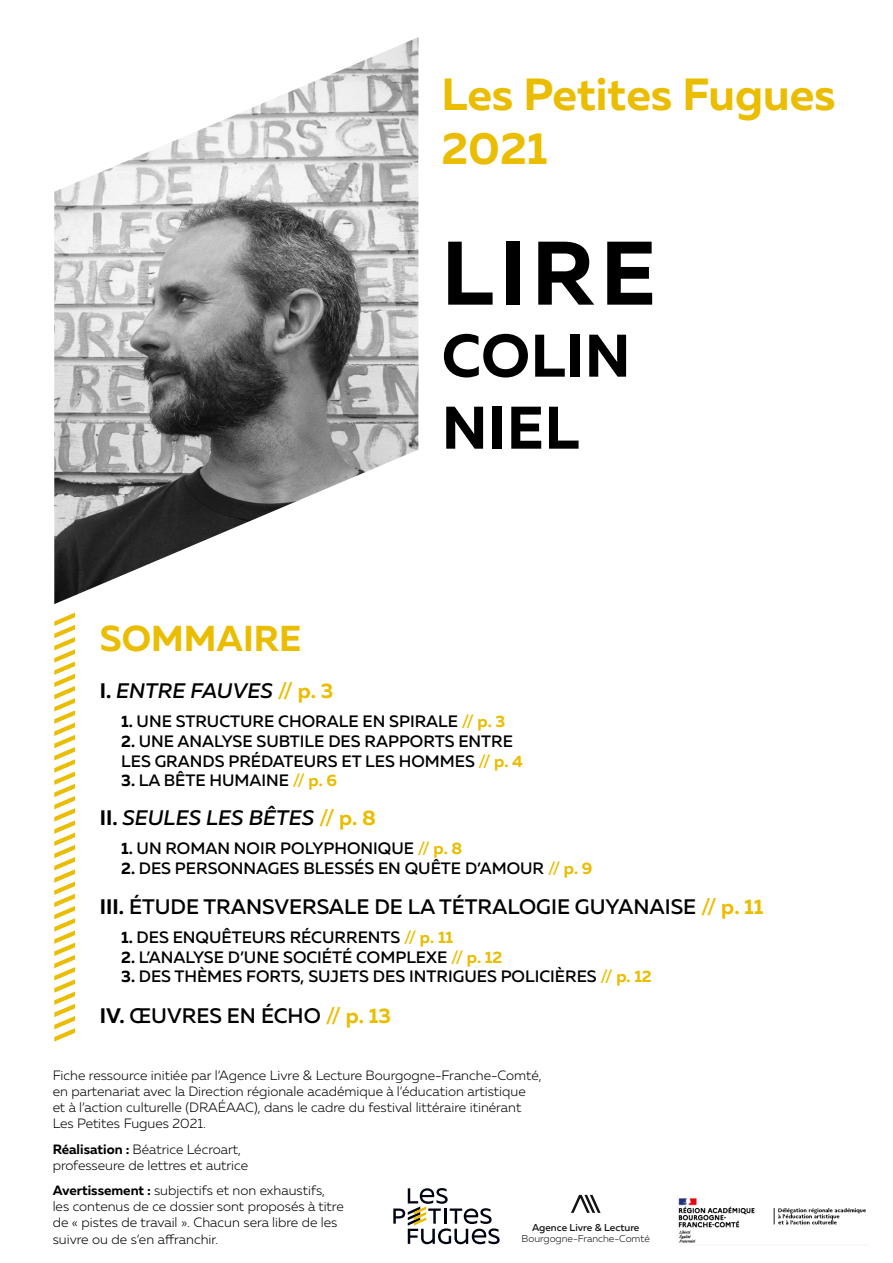
<style>
.page{position:relative;width:893px;height:1263px;background:#fff}
.page>*{position:absolute;margin:0;border:0;box-sizing:border-box;transform-origin:0 0}
.t1{font:700 90px "Muller";color:#000}
.t2{font:700 60px/72px "Muller";letter-spacing:.01em;color:#000}
.t3{font:700 45px/54px "Muller";color:#ebbd00}
.t4{font:700 36px "Muller";color:#eabd00}
.t5{font:500 21px "Muller";color:#000}
.t6{font:italic 500 21px "Muller";color:#000}
.t7{font:500 16.5px/19.8px "Muller";color:#000}
.t8{font:300 13.5px/16.2px "Muller";color:#000}
.t9{font:300 10.05px "Muller";color:#111211}
.t10{font:500 10.05px "Muller";color:#111211}
.s1{font-weight:700;font-style:normal}
.s2{font-weight:700;font-style:normal;color:#eabd00}
.s3{font-weight:700}
.s4{font-weight:700;color:#eabd00}
</style>
<div class="page">
<svg style="left:571px;top:1195px;width:30px;height:18px"></svg>
<img style="left:678px;top:1198px;width:188px;height:45px">
<img style="left:54px;top:37px;width:364px;height:567px">
<svg style="left:54px;top:612px;width:21px;height:430px"></svg>
<svg style="left:393px;top:1188px;width:107px;height:56px"></svg>
<h3 class="t3" style="left:441px;top:67px;width:396px">Les Petites Fugues<br>2021</h3>
<h1 class="t1" style="left:441px;top:217px;width:216px">LIRE</h1>
<h2 class="t2" style="left:442px;top:319px;width:190px">COLIN<br>NIEL</h2>
<h3 class="t4" style="left:100px;top:616px;width:203px">SOMMAIRE</h3>
<h3 class="t6" style="left:100px;top:678px;width:235px"><span class="s1">I.</span> ENTRE FAUVES <span class="s2">// p. 3</span></h3>
<p class="t7" style="left:121px;top:711px;width:386px"><span class="s3">1.</span> UNE STRUCTURE CHORALE EN SPIRALE <span class="s4">// p. 3</span></p>
<p class="t7" style="left:121px;top:731px;width:403px"><span class="s3">2.</span> UNE ANALYSE SUBTILE DES RAPPORTS ENTRE<br>LES GRANDS PRÉDATEURS ET LES HOMMES <span class="s4">// p. 4</span></p>
<p class="t7" style="left:121px;top:770px;width:218px"><span class="s3">3.</span> LA BÊTE HUMAINE <span class="s4">// p. 6</span></p>
<h3 class="t6" style="left:100px;top:805px;width:278px"><span class="s1">II.</span> SEULES LES BÊTES <span class="s2">// p. 8</span></h3>
<p class="t7" style="left:121px;top:838px;width:343px"><span class="s3">1.</span> UN ROMAN NOIR POLYPHONIQUE <span class="s4">// p. 8</span></p>
<p class="t7" style="left:121px;top:858px;width:473px"><span class="s3">2.</span> DES PERSONNAGES BLESSÉS EN QUÊTE D’AMOUR <span class="s4">// p. 9</span></p>
<h3 class="t5" style="left:100px;top:893px;width:665px"><span class="s3">III.</span> ÉTUDE TRANSVERSALE DE LA TÉTRALOGIE GUYANAISE <span class="s4">// p. 11</span></h3>
<p class="t7" style="left:121px;top:927px;width:334px"><span class="s3">1.</span> DES ENQUÊTEURS RÉCURRENTS <span class="s4">// p. 11</span></p>
<p class="t7" style="left:121px;top:947px;width:383px"><span class="s3">2.</span> L’ANALYSE D’UNE SOCIÉTÉ COMPLEXE <span class="s4">// p. 12</span></p>
<p class="t7" style="left:121px;top:966px;width:532px"><span class="s3">3.</span> DES THÈMES FORTS, SUJETS DES INTRIGUES POLICIÈRES <span class="s4">// p. 12</span></p>
<h3 class="t5" style="left:100px;top:1002px;width:292px"><span class="s3">IV.</span> ŒUVRES EN ÉCHO <span class="s4">// p. 13</span></h3>
<p class="t8" style="left:53px;top:1067px;width:491px">Fiche ressource initiée par l’Agence Livre &amp; Lecture Bourgogne-Franche-Comté, en partenariat avec la Direction régionale académique à l’éducation artistique et à l’action culturelle (DRAÉAAC), dans le cadre du festival littéraire itinérant Les Petites Fugues 2021.</p>
<p class="t8" style="left:53px;top:1140px;width:197px"><span class="s3">Réalisation :</span> Béatrice Lécroart, professeure de lettres et autrice</p>
<p class="t8" style="left:53px;top:1182px;width:293px"><span class="s3">Avertissement :</span> subjectifs et non exhaustifs, les contenus de ce dossier sont proposés à titre de « pistes de travail ». Chacun sera libre de les suivre ou de s’en affranchir.</p>
<p class="t10" style="left:532px;top:1221px;width:109px">Agence Livre &amp; Lecture</p>
<p class="t9" style="left:522px;top:1232px;width:130px">Bourgogne-Franche-Comté</p>
</div>
